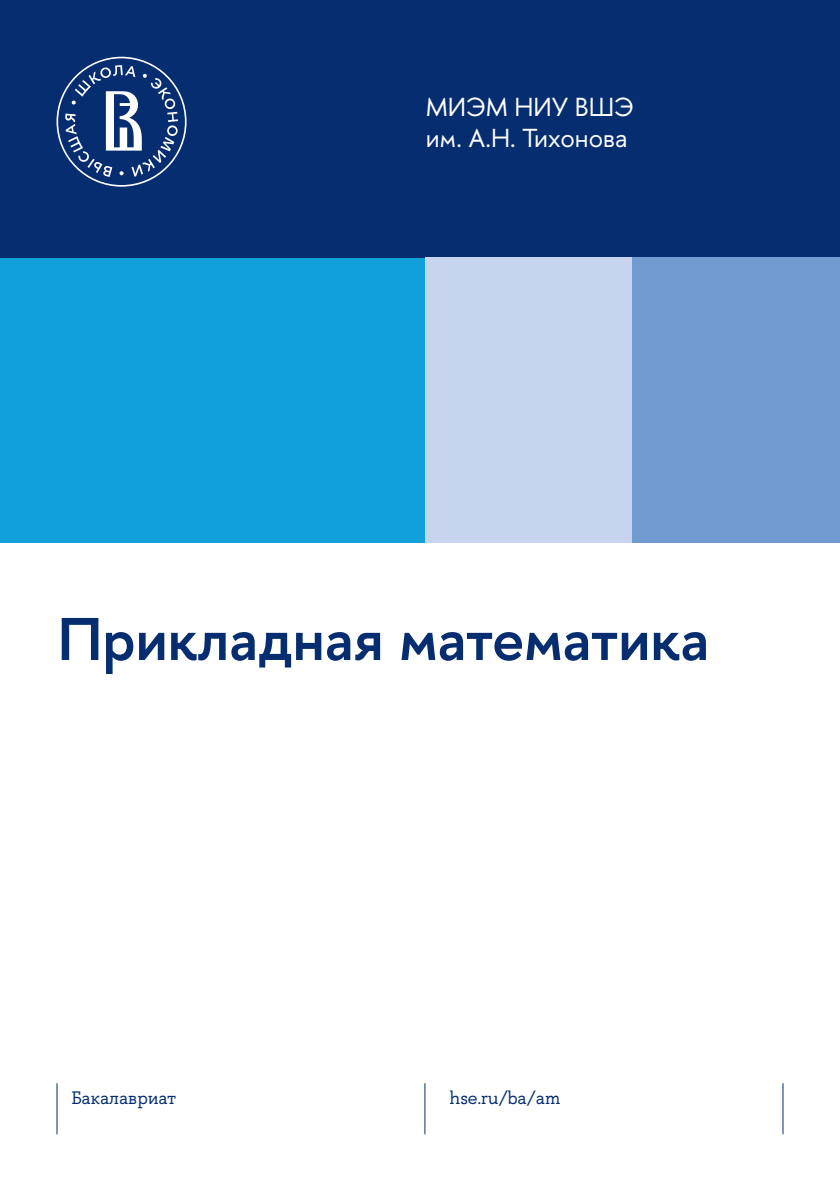
<style>
.page{position:relative;width:840px;height:1191px;background:#fff}
.page>*{position:absolute;margin:0;border:0;box-sizing:border-box;transform-origin:0 0}
.t1{font:600 60px "HSE Sans";color:#052d6f}
.t2{font:26px/31.2px "HSE Sans";color:#fff}
.t3{font:18px "HSE Slab";color:#052d6f}
</style>
<div class="page">
<div style="left:0;top:257px;width:425px;height:286px;background:#12a0db"></div>
<div style="left:0;top:0;width:839px;height:257px;background:#052d6f"></div>
<div style="left:425px;top:257px;width:207px;height:286px;background:#c6d5ed"></div>
<div style="left:632px;top:257px;width:207px;height:286px;background:#729cd1"></div>
<hr style="left:782px;top:1083px;width:1px;height:51px;background:#052d6f">
<svg style="left:56px;top:57px;width:130px;height:130px"></svg>
<hr style="left:56px;top:1083px;width:1px;height:51px;background:#052d6f">
<hr style="left:424px;top:1083px;width:1px;height:51px;background:#052d6f">
<p class="t2" style="left:425px;top:92px;width:210px">МИЭМ НИУ ВШЭ им. А.Н. Тихонова</p>
<p class="t1" style="left:57px;top:600px;width:652px">Прикладная математика</p>
<p class="t3" style="left:71px;top:1086px;width:106px">Бакалавриат</p>
<p class="t3" style="left:449px;top:1086px;width:113px">hse.ru/ba/am</p>
</div>
